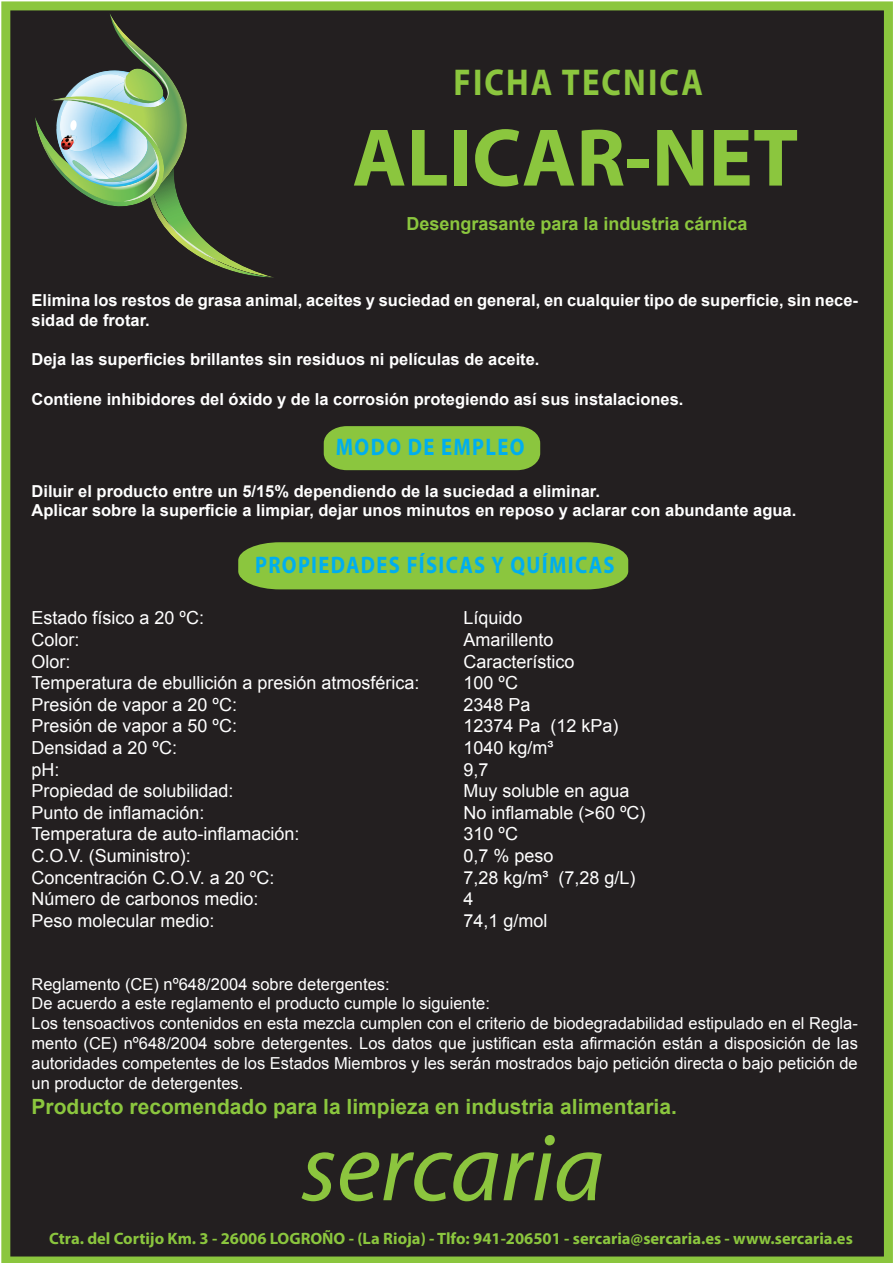
<style>
.page{position:relative;width:893px;height:1263px;background:#fff}
.page>*{position:absolute;margin:0;border:0;box-sizing:border-box;transform-origin:0 0}
.t1{font:italic 96.75px "Myriad Pro";color:#8cc53e}
.t2{font:700 82.5px "Myriad Pro";color:#8bc63e}
.t3{font:700 37.5px "Myriad Pro";letter-spacing:.065em;color:#8bc63e;scale:.88 1}
.t4{font:700 24px "Myriad Pro";letter-spacing:.065em;color:#00aeef;scale:.86 1}
.t5{font:700 21px "Arial";color:#8bc63e}
.t6{font:18px "Arial";color:#fff}
.t7{font:700 18px "Arial";color:#8bc63e}
.t8{font:16.5px/19.8px "Arial";color:#fff}
.t9{font:700 16.5px/19.8px "Arial";color:#fff}
.t10{font:700 16.5px "Myriad Pro";color:#8bc63e}
</style>
<div class="page">
<div style="left:1px;top:1px;width:891px;height:1262px;background:#231f20"></div>
<svg style="left:35px;top:13px;width:240px;height:265px;background:#424d41"></svg>
<div style="left:324px;top:426px;width:216px;height:44px;background:#8bc63e"></div>
<div style="left:238px;top:542px;width:390px;height:47px;background:#8bc63e"></div>
<img style="left:61px;top:135px;width:16px;height:15px">
<h3 class="t3" style="left:453px;top:63px;width:285px">FICHA TECNICA</h3>
<h2 class="t2" style="left:352px;top:116px;width:447px">ALICAR-NET</h2>
<p class="t7" style="left:406px;top:217px;width:342px">Desengrasante para la industria cárnica</p>
<p class="t9" style="left:31px;top:292px;width:828px">Elimina los restos de grasa animal, aceites y suciedad en general, en cualquier tipo de superficie, sin nece&shy;sidad de frotar.</p>
<p class="t9" style="left:31px;top:351px;width:509px">Deja las superficies brillantes sin residuos ni películas de aceite.</p>
<p class="t9" style="left:31px;top:391px;width:653px">Contiene inhibidores del óxido y de la corrosión protegiendo así sus instalaciones.</p>
<h3 class="t4" style="left:336px;top:435px;width:221px">MODO DE EMPLEO</h3>
<p class="t9" style="left:31px;top:483px;width:766px">Diluir el producto entre un 5/15% dependiendo de la suciedad a eliminar.<br>Aplicar sobre la superficie a limpiar, dejar unos minutos en reposo y aclarar con abundante agua.</p>
<h3 class="t4" style="left:255px;top:553px;width:419px">PROPIEDADES FÍSICAS Y QUÍMICAS</h3>
<p class="t6" style="left:31px;top:611px;width:174px">Estado físico a 20 ºC:</p>
<p class="t6" style="left:463px;top:611px;width:61px">Líquido</p>
<p class="t6" style="left:31px;top:633px;width:49px">Color:</p>
<p class="t6" style="left:463px;top:633px;width:91px">Amarillento</p>
<p class="t6" style="left:31px;top:655px;width:40px">Olor:</p>
<p class="t6" style="left:463px;top:655px;width:112px">Característico</p>
<p class="t6" style="left:31px;top:676px;width:389px">Temperatura de ebullición a presión atmosférica:</p>
<p class="t6" style="left:463px;top:676px;width:56px">100 ºC</p>
<p class="t6" style="left:31px;top:698px;width:207px">Presión de vapor a 20 ºC:</p>
<p class="t6" style="left:463px;top:698px;width:69px">2348 Pa</p>
<p class="t6" style="left:31px;top:719px;width:207px">Presión de vapor a 50 ºC:</p>
<p class="t6" style="left:463px;top:719px;width:157px">12374 Pa (12 kPa)</p>
<p class="t6" style="left:31px;top:741px;width:147px">Densidad a 20 ºC:</p>
<p class="t6" style="left:463px;top:741px;width:91px">1040 kg/m³</p>
<p class="t6" style="left:31px;top:762px;width:29px">pH:</p>
<p class="t6" style="left:463px;top:762px;width:27px">9,7</p>
<p class="t6" style="left:31px;top:784px;width:203px">Propiedad de solubilidad:</p>
<p class="t6" style="left:463px;top:784px;width:167px">Muy soluble en agua</p>
<p class="t6" style="left:31px;top:806px;width:174px">Punto de inflamación:</p>
<p class="t6" style="left:463px;top:806px;width:184px">No inflamable (&gt;60 ºC)</p>
<p class="t6" style="left:31px;top:827px;width:269px">Temperatura de auto-inflamación:</p>
<p class="t6" style="left:463px;top:827px;width:56px">310 ºC</p>
<p class="t6" style="left:31px;top:849px;width:161px">C.O.V. (Suministro):</p>
<p class="t6" style="left:463px;top:849px;width:92px">0,7 % peso</p>
<p class="t6" style="left:31px;top:870px;width:244px">Concentración C.O.V. a 20 ºC:</p>
<p class="t6" style="left:463px;top:870px;width:173px">7,28 kg/m³ (7,28 g/L)</p>
<p class="t6" style="left:31px;top:892px;width:228px">Número de carbonos medio:</p>
<p class="t6" style="left:463px;top:892px;width:12px">4</p>
<p class="t6" style="left:31px;top:914px;width:184px">Peso molecular medio:</p>
<p class="t6" style="left:463px;top:914px;width:85px">74,1 g/mol</p>
<p class="t8" style="left:31px;top:975px;width:827px">Reglamento (CE) nº648/2004 sobre detergentes:<br>De acuerdo a este reglamento el producto cumple lo siguiente:<br>Los tensoactivos contenidos en esta mezcla cumplen con el criterio de biodegradabilidad estipulado en el Regla&shy;mento (CE) nº648/2004 sobre detergentes. Los datos que justifican esta afirmación están a disposición de las autoridades competentes de los Estados Miembros y les serán mostrados bajo petición directa o bajo petición de un productor de detergentes.</p>
<p class="t5" style="left:31px;top:1098px;width:647px">Producto recomendado para la limpieza en industria alimentaria.</p>
<h1 class="t1" style="left:300px;top:1110px;width:305px">sercaria</h1>
<p class="t10" style="left:49px;top:1230px;width:805px">Ctra. del Cortijo Km. 3 - 26006 LOGROÑO - (La Rioja) - Tlfo: 941-206501 - sercaria@sercaria.es - www.sercaria.es</p>
</div>
